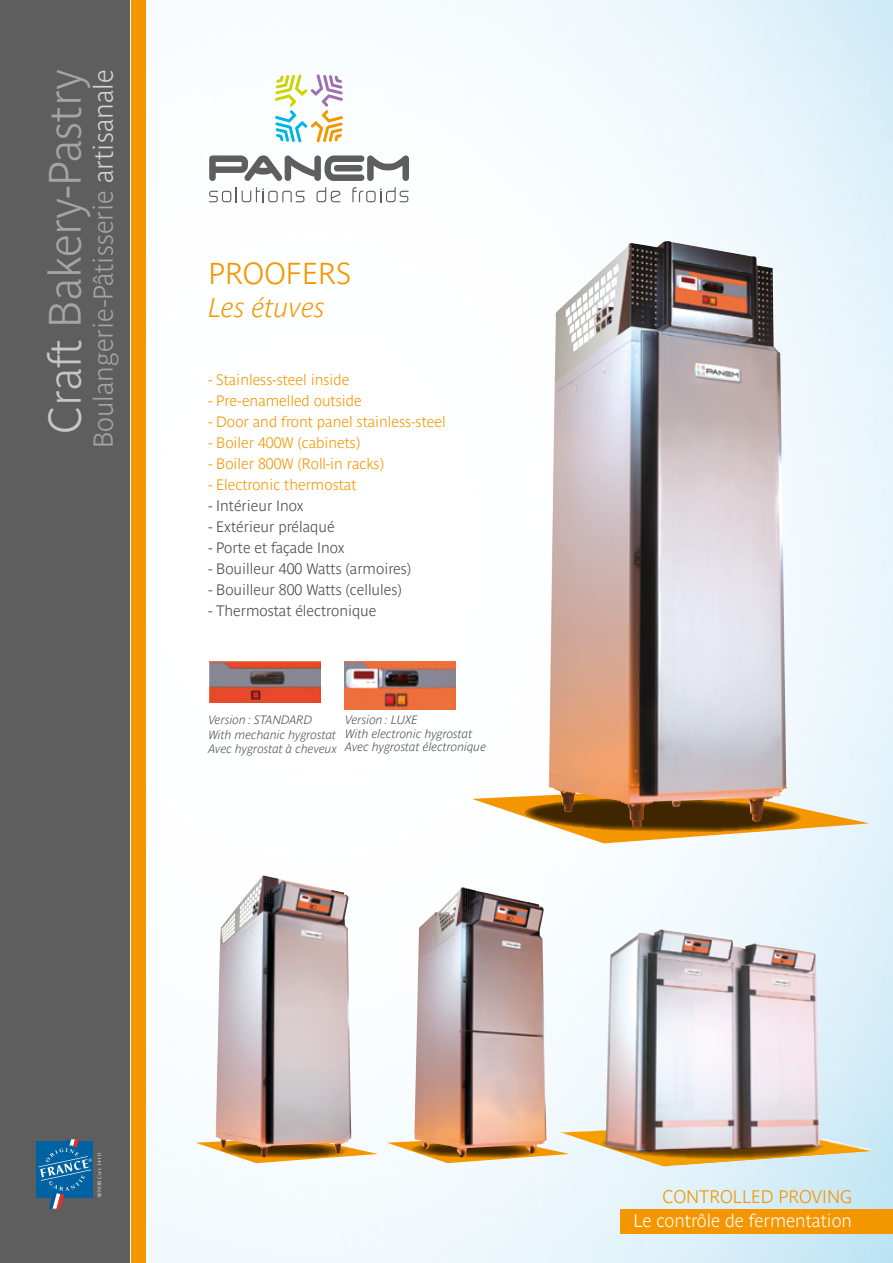
<style>
.page{position:relative;width:893px;height:1263px;background:#fff}
.page>*{position:absolute;margin:0;border:0;box-sizing:border-box;transform-origin:0 0}
.t1{font:700 45px "Parisine Pro Cl";color:#a5a5a5}
.t2{font:700 30px "Parisine Pro Cl";color:#f49600}
.t3{font:700 27px "Parisine Pro Cl";color:#a5a5a5}
.t4{font:italic 700 27px "Parisine Pro Cl";color:#f49600}
.t5{font:700 18px "Parisine Pro Cl";color:#fff}
.t6{font:700 18px "Parisine Pro Cl";color:#f49600}
.t7{font:700 15px "Parisine Pro Cl";color:#f49600}
.t8{font:700 15px "Parisine Pro Cl";color:#4a4a49}
.t9{font:italic 700 12px/14.4px "Parisine Pro Cl";color:#4a4a49}
.t10{font:6px "Perpetua";color:#fff}
.s1{color:#c6c6c6}
.s2{color:#d4d4d4}
</style>
<div class="page">
<img style="left:146px;top:0;width:747px;height:1263px">
<div style="left:0;top:0;width:130px;height:1263px;background:#5f5e5e"></div>
<div style="left:132px;top:0;width:14px;height:1263px;background:#f49600"></div>
<svg style="left:275px;top:74px;width:68px;height:69px"></svg>
<svg style="left:209px;top:187px;width:96px;height:15px"></svg>
<svg style="left:317px;top:187px;width:23px;height:15px"></svg>
<svg style="left:352px;top:187px;width:56px;height:15px"></svg>
<svg style="left:209px;top:155px;width:200px;height:26px"></svg>
<div style="left:621px;top:1209px;width:272px;height:24px;background:#f49600"></div>
<img style="left:344px;top:662px;width:111px;height:47px">
<img style="left:209px;top:662px;width:111px;height:40px">
<svg style="left:472px;top:788px;width:397px;height:55px"></svg>
<img style="left:548px;top:241px;width:239px;height:587px">
<svg style="left:196px;top:1137px;width:182px;height:26px"></svg>
<svg style="left:387px;top:1137px;width:172px;height:26px"></svg>
<img style="left:414px;top:887px;width:132px;height:271px">
<img style="left:559px;top:929px;width:316px;height:237px">
<img style="left:216px;top:875px;width:135px;height:282px">
<div style="left:36px;top:1141px;width:57px;height:57px;background:#0062a2"></div>
<svg style="left:39px;top:1139px;width:53px;height:70px"></svg>
<h1 class="t1" style="left:31px;top:434px;width:365px;rotate:-90deg"><span class="s1">Craft</span> Bakery-Pastry</h1>
<h3 class="t3" style="left:83px;top:448px;width:380px;rotate:-90deg">Boulangerie-Pâtisserie <span class="s2">artisanale</span></h3>
<h2 class="t2" style="left:208px;top:250px;width:144px">PROOFERS</h2>
<h3 class="t4" style="left:208px;top:287px;width:118px">Les étuves</h3>
<p class="t7" style="left:208px;top:369px;width:143px">- Stainless-steel inside</p>
<p class="t7" style="left:208px;top:390px;width:155px">- Pre-enamelled outside</p>
<p class="t7" style="left:208px;top:411px;width:239px">- Door and front panel stainless-steel</p>
<p class="t7" style="left:208px;top:432px;width:153px">- Boiler 400W (cabinets)</p>
<p class="t7" style="left:208px;top:453px;width:177px">- Boiler 800W (Roll-in racks)</p>
<p class="t7" style="left:208px;top:474px;width:150px">- Electronic thermostat</p>
<p class="t8" style="left:208px;top:495px;width:97px">- Intérieur Inox</p>
<p class="t8" style="left:208px;top:516px;width:128px">- Extérieur prélaqué</p>
<p class="t8" style="left:208px;top:537px;width:138px">- Porte et façade Inox</p>
<p class="t8" style="left:208px;top:558px;width:204px">- Bouilleur 400 Watts (armoires)</p>
<p class="t8" style="left:208px;top:579px;width:195px">- Bouilleur 800 Watts (cellules)</p>
<p class="t8" style="left:208px;top:600px;width:170px">- Thermostat électronique</p>
<p class="t9" style="left:208px;top:712px;width:130px">Version : STANDARD<br>With mechanic hygrostat<br>Avec hygrostat à cheveux</p>
<p class="t9" style="left:345px;top:712px;width:142px;line-height:13.5px">Version : LUXE<br>With electronic hygrostat<br>Avec hygrostat électronique</p>
<p class="t10" style="left:96px;top:1198px;width:48px;rotate:-90deg">AFNOR Cert. 14111</p>
<p class="t6" style="left:662px;top:1183px;width:191px">CONTROLLED PROVING</p>
<p class="t5" style="left:633px;top:1207px;width:220px">Le contrôle de fermentation</p>
</div>
